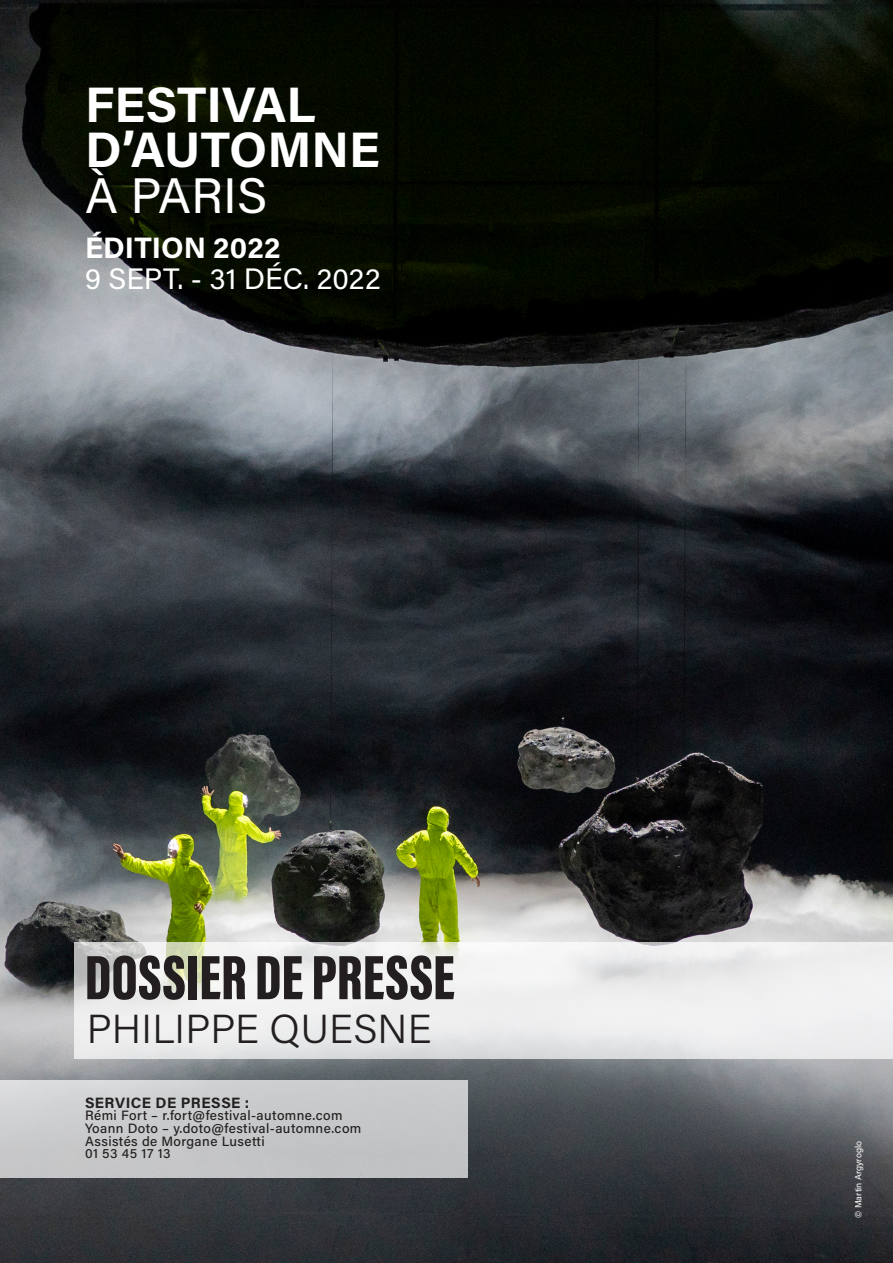
<style>
.page{position:relative;width:893px;height:1263px;background:#fff}
.page>*{position:absolute;margin:0;border:0;box-sizing:border-box;transform-origin:0 0}
.t1{font:900 64.5px "Acumin Pro Extra Cond";color:#231f20}
.t2{font:700 49.8px "Acumin Pro";color:#fff}
.t3{font:49.8px "Acumin Pro";color:#fff}
.t4{font:300 40.5px "Acumin Pro";letter-spacing:.005em;color:#231f20}
.t5{font:29.55px "Acumin Pro";color:#fff}
.t6{font:700 29.55px "Acumin Pro";color:#fff}
.t7{font:700 15px "Acumin Pro";letter-spacing:.03em;color:#231f20}
.t8{font:500 13.5px "Acumin Pro";letter-spacing:.03em;color:#231f20}
.Texte{font:9px "Acumin Pro";color:#fff}
</style>
<div class="page">
<img style="left:0;top:0;width:893px;height:1263px">
<div style="left:0;top:1080px;width:468px;height:98px;background:linear-gradient(to right,#cdced0,#c2c4c5)"></div>
<svg style="left:74px;top:942px;width:819px;height:117px;fill:#eeefef"></svg>
<p class="t2" style="left:85px;top:69px;width:232px">FESTIVAL</p>
<p class="t2" style="left:85px;top:115px;width:296px">D’AUTOMNE</p>
<p class="t3" style="left:85px;top:161px;width:184px">À PARIS</p>
<p class="t6" style="left:85px;top:227px;width:197px">ÉDITION 2022</p>
<p class="t5" style="left:85px;top:258px;width:297px">9 SEPT. - 31 DÉC. 2022</p>
<p class="t1" style="left:85px;top:938px;width:372px">DOSSIER DE PRESSE</p>
<p class="t4" style="left:87px;top:1001px;width:346px">PHILIPPE QUESNE</p>
<p class="t7" style="left:85px;top:1092px;width:166px">SERVICE DE PRESSE :</p>
<p class="t8" style="left:85px;top:1106px;width:259px">Rémi Fort – r.fort@festival-automne.com</p>
<p class="t8" style="left:85px;top:1119px;width:278px">Yoann Doto – y.doto@festival-automne.com</p>
<p class="t8" style="left:85px;top:1131px;width:181px">Assistés de Morgane Lusetti</p>
<p class="t8" style="left:85px;top:1144px;width:87px">01 53 45 17 13</p>
<p class="Texte" style="left:852px;top:1218px;width:78px;rotate:-90deg">© Martin Argyroglo</p>
</div>
